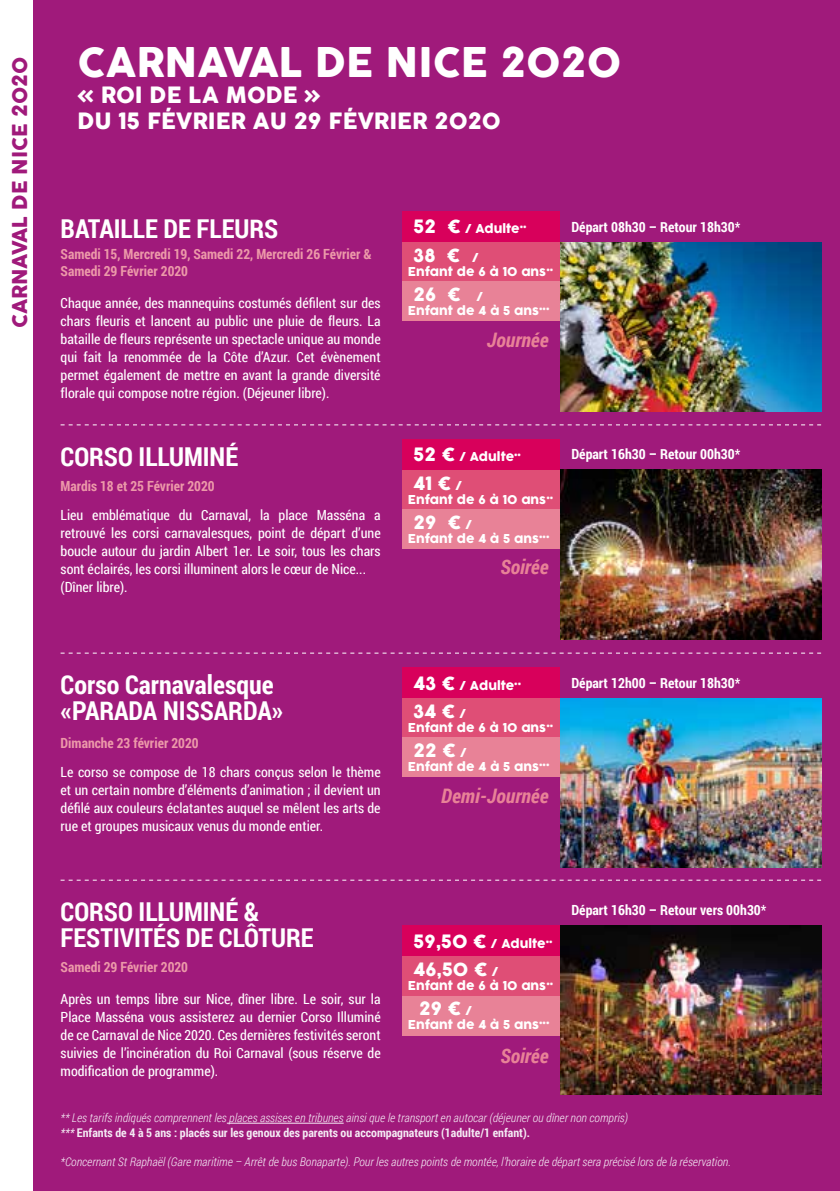
<style>
.page{position:relative;width:840px;height:1191px;background:#fff}
.page>*{position:absolute;margin:0;border:0;box-sizing:border-box;transform-origin:0 0}
.t1{font:40px "COCOGOOSE";color:#fff}
.t2{font:700 26px/26px "Roboto Condensed";color:#fff}
.t3{font:22px/26.4px "COCOGOOSE";color:#fff}
.t4{font:italic 700 20px "Roboto Condensed";color:#e88297}
.t5{font:20px "COCOGOOSE";color:#a01a7b}
.t6{font:18px "COCOGOOSE";color:#fff}
.t7{font:14px/18px "Roboto Condensed";color:#fff;text-align:justify}
.t8{font:700 14px/16.8px "Roboto Condensed";color:#ec99a9}
.t9{font:700 14px "Roboto Condensed";color:#fff}
.t10{font:italic 300 12px/14.4px "Roboto Condensed";color:#f4eaf4}
.t11{font:12px "COCOGOOSE";color:#fff}
.s1{font-size:18px}
.s2{font-size:12px}
.s3{font-weight:400}
.s4{font-weight:700;font-style:normal}
</style>
<div class="page">
<div style="left:0;top:0;width:839px;height:1191px;background:#a01a7b"></div>
<img style="left:559px;top:698px;width:261px;height:170px">
<div style="left:0;top:0;width:33px;height:1191px;background:#fff"></div>
<img style="left:559px;top:925px;width:261px;height:169px">
<svg style="left:61px;top:424px;width:759px;height:1px"></svg>
<svg style="left:61px;top:653px;width:759px;height:1px"></svg>
<svg style="left:61px;top:880px;width:759px;height:1px"></svg>
<hr style="left:227px;top:1122px;width:116px;height:1px;background:#f4eaf4">
<div style="left:402px;top:667px;width:157px;height:32px;background:#d8005b"></div>
<div style="left:402px;top:699px;width:157px;height:39px;background:#df4e76"></div>
<img style="left:559px;top:242px;width:261px;height:170px">
<div style="left:402px;top:211px;width:157px;height:32px;background:#d8005b"></div>
<div style="left:402px;top:243px;width:157px;height:39px;background:#df4e76"></div>
<div style="left:402px;top:282px;width:157px;height:39px;background:#e88297"></div>
<img style="left:559px;top:470px;width:261px;height:169px">
<div style="left:402px;top:439px;width:157px;height:31px;background:#d8005b"></div>
<div style="left:402px;top:470px;width:157px;height:39px;background:#df4e76"></div>
<div style="left:402px;top:509px;width:157px;height:40px;background:#e88297"></div>
<div style="left:402px;top:738px;width:157px;height:39px;background:#e88297"></div>
<div style="left:402px;top:925px;width:157px;height:31px;background:#d8005b"></div>
<div style="left:402px;top:956px;width:157px;height:40px;background:#df4e76"></div>
<div style="left:402px;top:996px;width:157px;height:39px;background:#e88297"></div>
<h3 class="t5" style="left:5px;top:328px;width:273px;rotate:-90deg">CARNAVAL DE NICE 2020</h3>
<h1 class="t1" style="left:78px;top:32px;width:545px">CARNAVAL DE NICE 2020</h1>
<h3 class="t3" style="left:78px;top:82px;width:424px">« ROI DE LA MODE »<br>DU 15 FÉVRIER AU 29 FÉVRIER 2020</h3>
<h2 class="t2" style="left:61px;top:215px;width:219px">BATAILLE DE FLEURS</h2>
<p class="t8" style="left:61px;top:245px;width:312px">Samedi 15, Mercredi 19, Samedi 22, Mercredi 26 Février &amp;<br>Samedi 29 Février 2020</p>
<p class="t7" style="left:61px;top:294px;width:321px">Chaque année, des mannequins costumés défilent sur des chars fleuris et lancent au public une pluie de fleurs. La bataille de fleurs représente un spectacle unique au monde qui fait la renommée de la Côte d’Azur. Cet évènement permet également de mettre en avant la grande diversité florale qui compose notre région. (Déjeuner libre).</p>
<h2 class="t2" style="left:61px;top:443px;width:179px">CORSO ILLUMINÉ</h2>
<p class="t8" style="left:61px;top:477px;width:155px">Mardis 18 et 25 Février 2020</p>
<p class="t7" style="left:61px;top:505px;width:321px;text-align:left">Lieu emblématique du Carnaval, la place Masséna a retrouvé les corsi carnavalesques, point de départ d’une boucle autour du jardin Albert 1er. Le soir, tous les chars sont éclairés, les corsi illuminent alors le cœur de Nice... (Dîner libre).</p>
<p class="t11" style="left:413px;top:220px;width:114px"><span class="s1">52 €</span> / Adulte<sup>**</sup></p>
<p class="t9" style="left:571px;top:217px;width:170px">Départ 08h30 – Retour 18h30*</p>
<p class="t6" style="left:413px;top:242px;width:67px">38 € <span class="s2">/</span></p>
<p class="t11" style="left:407px;top:263px;width:147px">Enfant de 6 à 10 ans<sup>**</sup></p>
<p class="t6" style="left:413px;top:281px;width:71px">26 € <span class="s2">/</span></p>
<p class="t11" style="left:407px;top:302px;width:143px">Enfant de 4 à 5 ans<sup>***</sup></p>
<h3 class="t4" style="left:486px;top:326px;width:63px">Journée</h3>
<p class="t11" style="left:413px;top:448px;width:109px"><span class="s1">52 €</span> / Adulte<sup>**</sup></p>
<p class="t9" style="left:571px;top:444px;width:170px">Départ 16h30 – Retour 00h30*</p>
<p class="t6" style="left:413px;top:469px;width:50px">41 € <span class="s2">/</span></p>
<p class="t11" style="left:407px;top:490px;width:147px">Enfant de 6 à 10 ans<sup>**</sup></p>
<p class="t6" style="left:413px;top:508px;width:60px">29 € <span class="s2">/</span></p>
<p class="t11" style="left:407px;top:530px;width:143px">Enfant de 4 à 5 ans<sup>***</sup></p>
<h3 class="t4" style="left:500px;top:552px;width:50px">Soirée</h3>
<h2 class="t2" style="left:61px;top:671px;width:224px">Corso Carnavalesque «PARADA NISSARDA»</h2>
<p class="t8" style="left:61px;top:734px;width:139px">Dimanche 23 février 2020</p>
<p class="t7" style="left:61px;top:762px;width:321px">Le corso se compose de 18 chars conçus selon le thème et un certain nombre d’éléments d’animation ; il devient un défilé aux couleurs éclatantes auquel se mêlent les arts de rue et groupes musicaux venus du monde entier.</p>
<h2 class="t2" style="left:61px;top:898px;width:254px">CORSO ILLUMINÉ &amp;<br>FESTIVITÉS DE CLÔTURE</h2>
<p class="t8" style="left:61px;top:958px;width:129px">Samedi 29 Février 2020</p>
<p class="t7" style="left:61px;top:989px;width:321px">Après un temps libre sur Nice, dîner libre. Le soir, sur la Place Masséna vous assisterez au dernier Corso Illuminé de ce Carnaval de Nice 2020. Ces dernières festivités seront suivies de l’incinération du Roi Carnaval (sous réserve de modification de programme).</p>
<p class="t11" style="left:413px;top:676px;width:109px"><span class="s1">43 €</span> / Adulte<sup>**</sup></p>
<p class="t6" style="left:413px;top:697px;width:54px">34 € <span class="s2">/</span></p>
<p class="t11" style="left:407px;top:719px;width:147px">Enfant de 6 à 10 ans<sup>**</sup></p>
<p class="t6" style="left:413px;top:737px;width:55px">22 € <span class="s2">/</span></p>
<p class="t11" style="left:407px;top:758px;width:143px">Enfant de 4 à 5 ans<sup>***</sup></p>
<h3 class="t4" style="left:441px;top:782px;width:109px">Demi-Journée</h3>
<p class="t9" style="left:571px;top:673px;width:170px">Départ 12h00 – Retour 18h30*</p>
<p class="t11" style="left:413px;top:934px;width:140px"><span class="s1">59,50 €</span> / Adulte<sup>**</sup></p>
<p class="t6" style="left:413px;top:955px;width:86px">46,50 € <span class="s2">/</span></p>
<p class="t11" style="left:407px;top:977px;width:147px">Enfant de 6 à 10 ans<sup>**</sup></p>
<p class="t6" style="left:419px;top:995px;width:54px">29 € <span class="s2">/</span></p>
<p class="t11" style="left:407px;top:1016px;width:143px">Enfant de 4 à 5 ans<sup>***</sup></p>
<h3 class="t4" style="left:500px;top:1042px;width:50px">Soirée</h3>
<p class="t9" style="left:571px;top:900px;width:196px">Départ 16h30 – Retour vers 00h30*</p>
<p class="t10" style="left:61px;top:1110px;width:568px">** Les tarifs indiqués comprennent les places assises en tribunes ainsi que le transport en autocar (déjeuner ou dîner non compris) <span class="s3">***</span> <span class="s4">Enfants de 4 à 5 ans : placés sur les genoux des parents ou accompagnateurs (1adulte/1 enfant).</span></p>
<p class="t10" style="left:61px;top:1153px;width:671px">*Concernant St Raphaël (Gare maritime – Arrêt de bus Bonaparte). Pour les autres points de montée, l’horaire de départ sera précisé lors de la réservation.</p>
</div>
